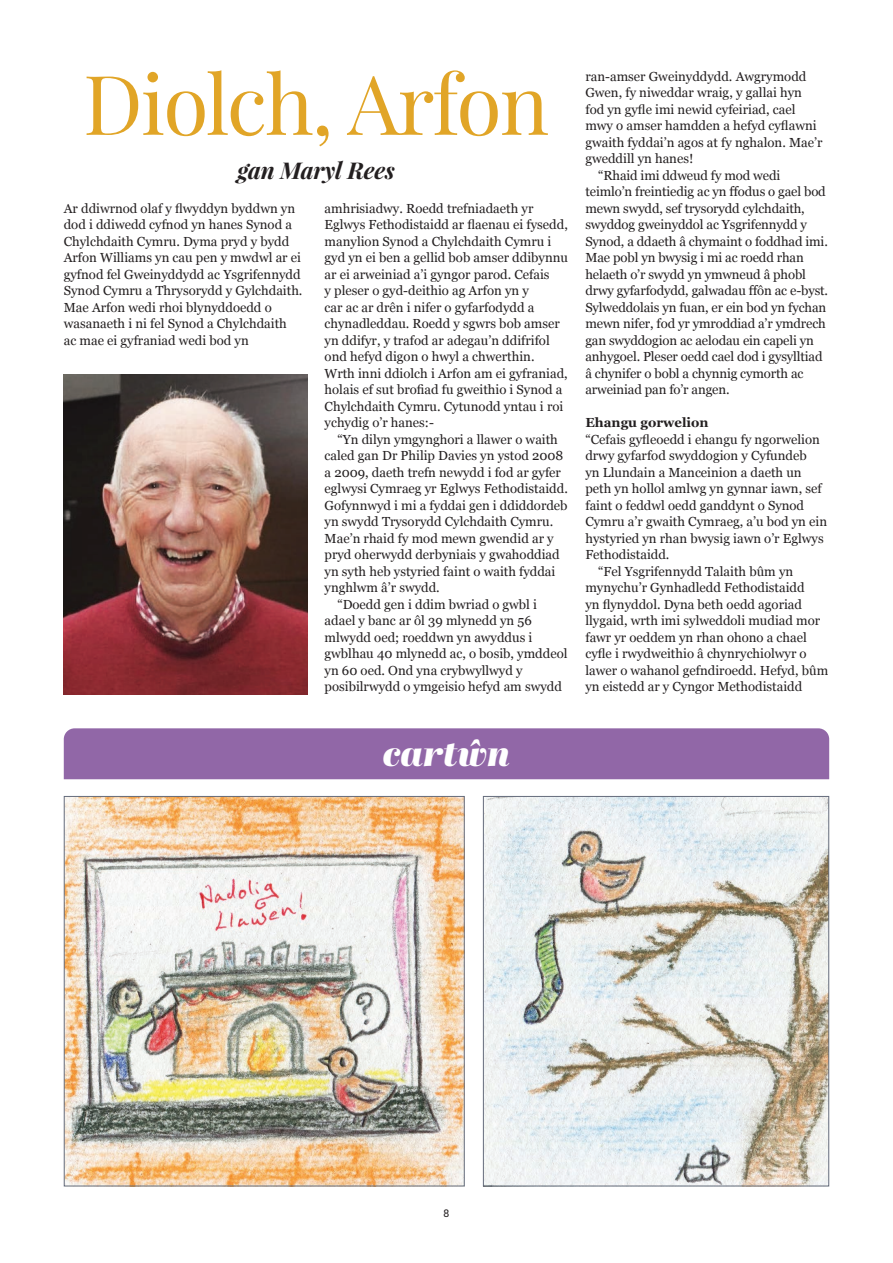
<style>
.page{position:relative;width:893px;height:1263px;background:#fff}
.page>*{position:absolute;margin:0;border:0;box-sizing:border-box;transform-origin:0 0}
.t1{font:82.5px "Playfair Display";letter-spacing:-.02em;color:#e1a527}
.t2{font:italic 36.75px "Abril Fatface";color:#fff}
.t3{font:italic 700 23.1px "Playfair Display";letter-spacing:-.01em;color:#231f20}
.t4{font:13.2px/16.5px "Georgia";color:#231f20}
.t5{font:700 13.2px "Georgia";color:#231f20}
.t6{font:10.5px "Roboto Slab";color:#231f20}
</style>
<div class="page">
<div style="left:64px;top:728px;width:765px;height:51px;background:#9167a7"></div>
<img style="left:66px;top:798px;width:397px;height:386px">
<div style="left:64px;top:796px;width:401px;height:390px;border:1px solid #656c7c"></div>
<img style="left:485px;top:798px;width:342px;height:386px">
<div style="left:483px;top:796px;width:346px;height:390px;border:1px solid #656c7c"></div>
<img style="left:64px;top:374px;width:244px;height:321px">
<h1 class="t1" style="left:83px;top:52px;width:467px">Diolch, Arfon</h1>
<h3 class="t3" style="left:237px;top:154px;width:159px">gan Maryl Rees</h3>
<p class="t4" style="left:64px;top:199px;width:240px">Ar ddiwrnod olaf y flwyddyn byddwn yn dod i ddiwedd cyfnod yn hanes Synod a Chylchdaith Cymru. Dyma pryd y bydd Arfon Williams yn cau pen y mwdwl ar ei gyfnod fel Gweinyddydd ac Ysgrifennydd Synod Cymru a Thrysorydd y Gylchdaith.<br>Mae Arfon wedi rhoi blynyddoedd o wasanaeth i ni fel Synod a Chylchdaith ac mae ei gyfraniad wedi bod yn</p>
<p class="t4" style="left:325px;top:199px;width:245px">amhrisiadwy. Roedd trefniadaeth yr Eglwys Fethodistaidd ar flaenau ei fysedd, manylion Synod a Chylchdaith Cymru i gyd yn ei ben a gellid bob amser ddibynnu ar ei arweiniad a’i gyngor parod. Cefais<br>y pleser o gyd-deithio ag Arfon yn y<br>car ac ar drên i nifer o gyfarfodydd a chynadleddau. Roedd y sgwrs bob amser yn ddifyr, y trafod ar adegau’n ddifrifol ond hefyd digon o hwyl a chwerthin.<br>Wrth inni ddiolch i Arfon am ei gyfraniad, holais ef sut brofiad fu gweithio i Synod a Chylchdaith Cymru. Cytunodd yntau i roi ychydig o’r hanes:-</p>
<p class="t4" style="left:337px;top:430px;width:222px">“Yn dilyn ymgynghori a llawer o waith</p>
<p class="t4" style="left:325px;top:447px;width:240px">caled gan Dr Philip Davies yn ystod 2008</p>
<p class="t4" style="left:325px;top:463px;width:238px">a 2009, daeth trefn newydd i fod ar gyfer</p>
<p class="t4" style="left:325px;top:480px;width:245px">eglwysi Cymraeg yr Eglwys Fethodistaidd.</p>
<p class="t4" style="left:325px;top:496px;width:245px">Gofynnwyd i mi a fyddai gen i ddiddordeb</p>
<p class="t4" style="left:325px;top:513px;width:230px">yn swydd Trysorydd Cylchdaith Cymru.</p>
<p class="t4" style="left:325px;top:529px;width:231px">Mae’n rhaid fy mod mewn gwendid ar y</p>
<p class="t4" style="left:325px;top:546px;width:237px">pryd oherwydd derbyniais y gwahoddiad</p>
<p class="t4" style="left:325px;top:562px;width:232px">yn syth heb ystyried faint o waith fyddai</p>
<p class="t4" style="left:325px;top:579px;width:117px">ynghlwm â’r swydd.</p>
<p class="t4" style="left:337px;top:595px;width:201px">“Doedd gen i ddim bwriad o gwbl i</p>
<p class="t4" style="left:325px;top:612px;width:209px">adael y banc ar ôl 39 mlynedd yn 56</p>
<p class="t4" style="left:325px;top:628px;width:209px">mlwydd oed; roeddwn yn awyddus i</p>
<p class="t4" style="left:325px;top:645px;width:244px">gwblhau 40 mlynedd ac, o bosib, ymddeol</p>
<p class="t4" style="left:325px;top:661px;width:199px">yn 60 oed. Ond yna crybwyllwyd y</p>
<p class="t4" style="left:325px;top:678px;width:239px">posibilrwydd o ymgeisio hefyd am swydd</p>
<p class="t4" style="left:585px;top:67px;width:222px">ran-amser Gweinyddydd. Awgrymodd</p>
<p class="t4" style="left:585px;top:84px;width:218px">Gwen, fy niweddar wraig, y gallai hyn</p>
<p class="t4" style="left:585px;top:100px;width:212px">fod yn gyfle imi newid cyfeiriad, cael</p>
<p class="t4" style="left:585px;top:117px;width:233px">mwy o amser hamdden a hefyd cyflawni</p>
<p class="t4" style="left:585px;top:133px;width:239px">gwaith fyddai’n agos at fy nghalon. Mae’r</p>
<p class="t4" style="left:585px;top:150px;width:110px">gweddill yn hanes!</p>
<p class="t4" style="left:598px;top:166px;width:184px">“Rhaid imi ddweud fy mod wedi</p>
<p class="t4" style="left:585px;top:183px;width:242px">teimlo’n freintiedig ac yn ffodus o gael bod</p>
<p class="t4" style="left:585px;top:199px;width:221px">mewn swydd, sef trysorydd cylchdaith,</p>
<p class="t4" style="left:585px;top:216px;width:223px">swyddog gweinyddol ac Ysgrifennydd y</p>
<p class="t4" style="left:585px;top:232px;width:244px">Synod, a ddaeth â chymaint o foddhad imi.</p>
<p class="t4" style="left:585px;top:249px;width:220px">Mae pobl yn bwysig i mi ac roedd rhan</p>
<p class="t4" style="left:585px;top:265px;width:222px">helaeth o’r swydd yn ymwneud â phobl</p>
<p class="t4" style="left:585px;top:282px;width:244px">drwy gyfarfodydd, galwadau ffôn ac e-byst.</p>
<p class="t4" style="left:585px;top:298px;width:242px">Sylweddolais yn fuan, er ein bod yn fychan</p>
<p class="t4" style="left:585px;top:315px;width:242px">mewn nifer, fod yr ymroddiad a’r ymdrech</p>
<p class="t4" style="left:585px;top:331px;width:230px">gan swyddogion ac aelodau ein capeli yn</p>
<p class="t4" style="left:585px;top:348px;width:239px">anhygoel. Pleser oedd cael dod i gysylltiad</p>
<p class="t4" style="left:585px;top:364px;width:220px">â chynifer o bobl a chynnig cymorth ac</p>
<p class="t4" style="left:585px;top:381px;width:146px">arweiniad pan fo’r angen.</p>
<p class="t5" style="left:585px;top:413px;width:125px">Ehangu gorwelion</p>
<p class="t4" style="left:585px;top:430px;width:236px">“Cefais gyfleoedd i ehangu fy ngorwelion</p>
<p class="t4" style="left:585px;top:447px;width:223px">drwy gyfarfod swyddogion y Cyfundeb</p>
<p class="t4" style="left:585px;top:463px;width:218px">yn Llundain a Manceinion a daeth un</p>
<p class="t4" style="left:585px;top:480px;width:238px">peth yn hollol amlwg yn gynnar iawn, sef</p>
<p class="t4" style="left:585px;top:496px;width:220px">faint o feddwl oedd ganddynt o Synod</p>
<p class="t4" style="left:585px;top:513px;width:243px">Cymru a’r gwaith Cymraeg, a’u bod yn ein</p>
<p class="t4" style="left:585px;top:529px;width:240px">hystyried yn rhan bwysig iawn o’r Eglwys</p>
<p class="t4" style="left:585px;top:546px;width:86px">Fethodistaidd.</p>
<p class="t4" style="left:598px;top:562px;width:197px">“Fel Ysgrifennydd Talaith bûm yn</p>
<p class="t4" style="left:585px;top:579px;width:221px">mynychu’r Gynhadledd Fethodistaidd</p>
<p class="t4" style="left:585px;top:595px;width:218px">yn flynyddol. Dyna beth oedd agoriad</p>
<p class="t4" style="left:585px;top:612px;width:236px">llygaid, wrth imi sylweddoli mudiad mor</p>
<p class="t4" style="left:585px;top:628px;width:223px">fawr yr oeddem yn rhan ohono a chael</p>
<p class="t4" style="left:585px;top:645px;width:223px">cyfle i rwydweithio â chynrychiolwyr o</p>
<p class="t4" style="left:585px;top:661px;width:244px">lawer o wahanol gefndiroedd. Hefyd, bûm</p>
<p class="t4" style="left:585px;top:678px;width:218px">yn eistedd ar y Cyngor Methodistaidd</p>
<h2 class="t2" style="left:383px;top:727px;width:129px">cartŵn</h2>
<p class="t6" style="left:444px;top:1205px;width:7px">8</p>
</div>
